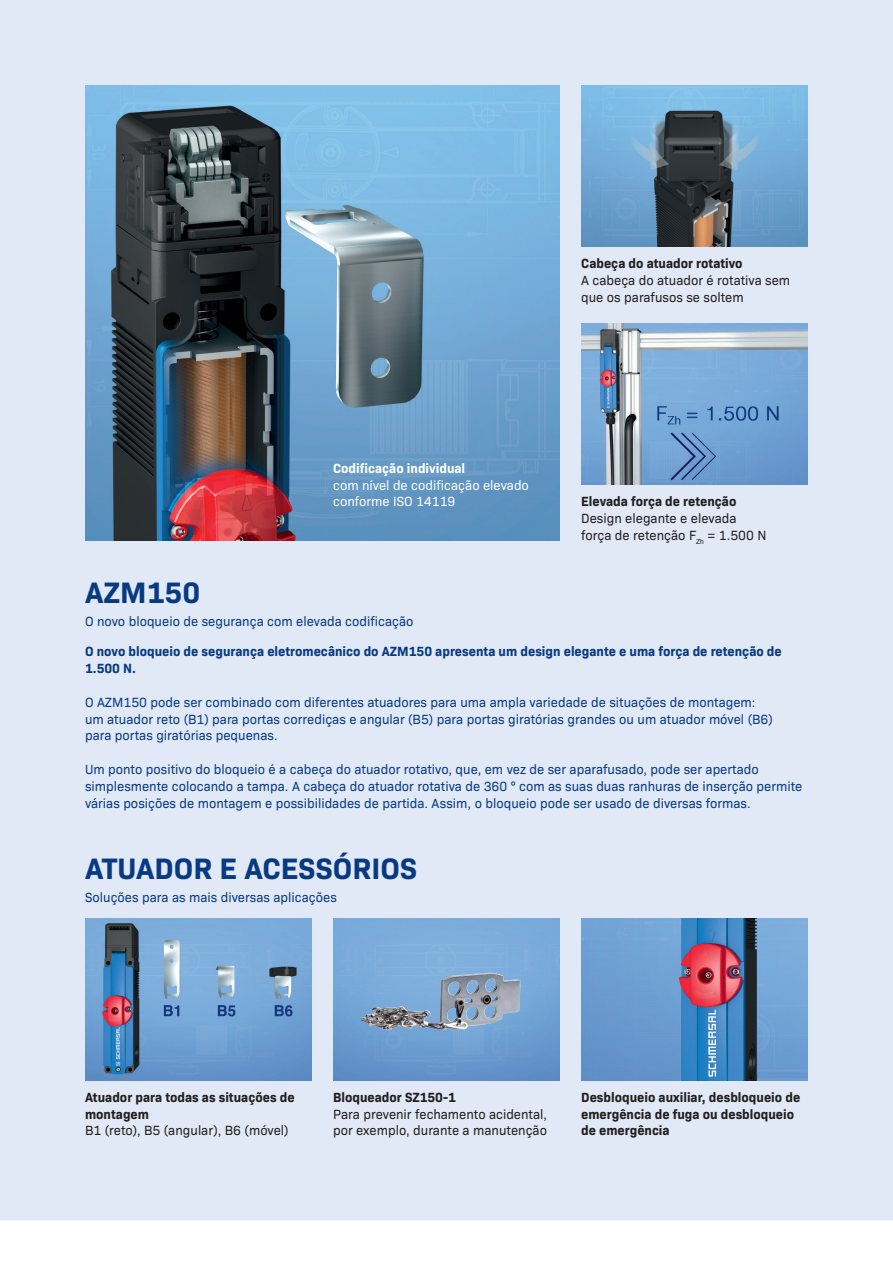
<style>
.page{position:relative;width:893px;height:1263px;background:#fff}
.page>*{position:absolute;margin:0;border:0;box-sizing:border-box;transform-origin:0 0}
.t1{font:700 30px "Bio Sans";color:#083a82}
.t2{font:13.5px/16.8px "Bio Sans";color:#083a82}
.t3{font:13.5px/16.8px "Bio Sans";color:#231f20}
.t4{font:700 13.5px/16.8px "Bio Sans";color:#231f20}
.t5{font:700 13.5px/16.8px "Bio Sans";color:#083a82}
.t6{font:13.5px/16.8px "Bio Sans";color:#fff}
.t7{font:700 13.5px "Bio Sans";color:#fff}
</style>
<div class="page">
<div style="left:0;top:0;width:893px;height:1220px;background:#e1e9f6"></div>
<img style="left:581px;top:85px;width:227px;height:162px">
<img style="left:85px;top:85px;width:475px;height:455px">
<img style="left:85px;top:918px;width:227px;height:162px">
<img style="left:333px;top:918px;width:227px;height:162px">
<img style="left:361px;top:973px;width:160px;height:57px">
<img style="left:581px;top:323px;width:227px;height:162px">
<img style="left:581px;top:918px;width:227px;height:162px">
<p class="t4" style="left:581px;top:254px;width:163px">Cabeça do atuador rotativo</p>
<p class="t3" style="left:581px;top:271px;width:211px">A cabeça do atuador é rotativa sem que os parafusos se soltem</p>
<p class="t7" style="left:333px;top:458px;width:134px">Codificação individual</p>
<p class="t6" style="left:333px;top:475px;width:197px">com nível de codificação elevado conforme ISO 14119</p>
<h1 class="t1" style="left:85px;top:570px;width:117px">AZM150</h1>
<p class="t2" style="left:85px;top:612px;width:330px">O novo bloqueio de segurança com elevada codificação</p>
<p class="t4" style="left:581px;top:492px;width:157px">Elevada força de retenção</p>
<p class="t3" style="left:581px;top:509px;width:187px">Design elegante e elevada força de retenção F<sub>Zh</sub> = 1.500 N</p>
<p class="t5" style="left:85px;top:642px;width:698px">O novo bloqueio de segurança eletromecânico do AZM150 apresenta um design elegante e uma força de retenção de<br>1.500 N.</p>
<p class="t2" style="left:85px;top:692px;width:689px">O AZM150 pode ser combinado com diferentes atuadores para uma ampla variedade de situações de montagem: um atuador reto (B1) para portas corrediças e angular (B5) para portas giratórias grandes ou um atuador móvel (B6) para portas giratórias pequenas.</p>
<p class="t2" style="left:85px;top:760px;width:719px">Um ponto positivo do bloqueio é a cabeça do atuador rotativo, que, em vez de ser aparafusado, pode ser apertado simplesmente colocando a tampa. A cabeça do atuador rotativa de 360 ° com as suas duas ranhuras de inserção permite várias posições de montagem e possibilidades de partida. Assim, o bloqueio pode ser usado de diversas formas.</p>
<h1 class="t1" style="left:85px;top:845px;width:333px">ATUADOR E ACESSÓRIOS</h1>
<p class="t2" style="left:85px;top:887px;width:253px">Soluções para as mais diversas aplicações</p>
<p class="t4" style="left:85px;top:1087px;width:211px">Atuador para todas as situações de montagem</p>
<p class="t3" style="left:85px;top:1121px;width:205px">B1 (reto), B5 (angular), B6 (móvel)</p>
<p class="t4" style="left:333px;top:1087px;width:124px">Bloqueador SZ150-1</p>
<p class="t3" style="left:333px;top:1104px;width:216px">Para prevenir fechamento acidental, por exemplo, durante a manutenção</p>
<p class="t4" style="left:581px;top:1087px;width:221px">Desbloqueio auxiliar, desbloqueio de emergência de fuga ou desbloqueio de emergência</p>
</div>
